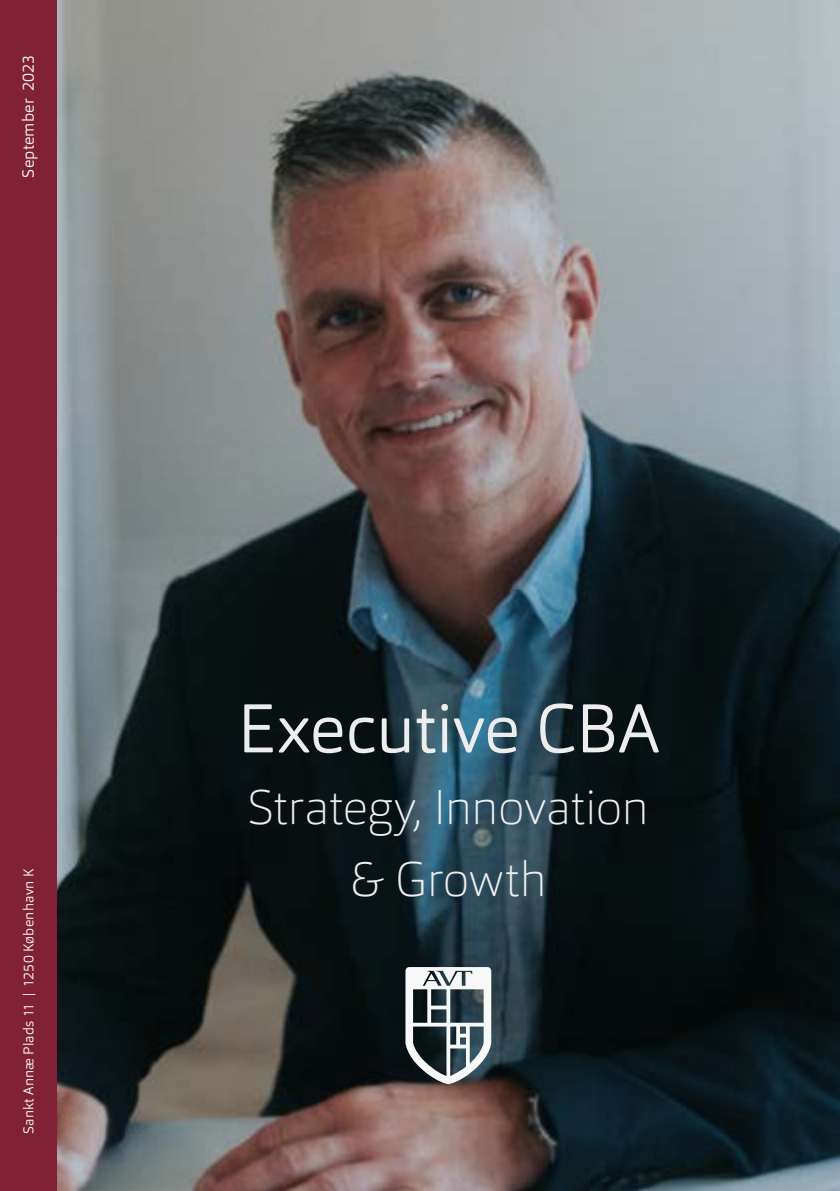
<style>
.page{position:relative;width:840px;height:1191px;background:#fff}
.page>*{position:absolute;margin:0;border:0;box-sizing:border-box;transform-origin:0 0}
.t1{font:300 68px "Orgon";color:#ededed}
.t2{font:100 48px/72px "Orgon";letter-spacing:-.005em;color:#ededed;text-align:center}
.t3{font:300 16px "Orgon";letter-spacing:.015em;color:#f8f8f8}
.t4{font:300 14px "Orgon";letter-spacing:.015em;color:#f8f8f8}
</style>
<div class="page">
<img style="left:57px;top:0;width:782px;height:1191px">
<div style="left:0;top:0;width:57px;height:1191px;background:#812135"></div>
<svg style="left:405px;top:967px;width:86px;height:117px"></svg>
<p class="t3" style="left:18px;top:178px;width:124px;rotate:-90deg">September 2023</p>
<p class="t4" style="left:20px;top:1134px;width:267px;rotate:-90deg">Sankt Annæ Plads 11 | 1250 København K</p>
<h1 class="t1" style="left:237px;top:685px;width:423px">Executive CBA</h1>
<h2 class="t2" style="left:247px;top:771px;width:403px">Strategy, Innovation &amp; Growth</h2>
</div>
